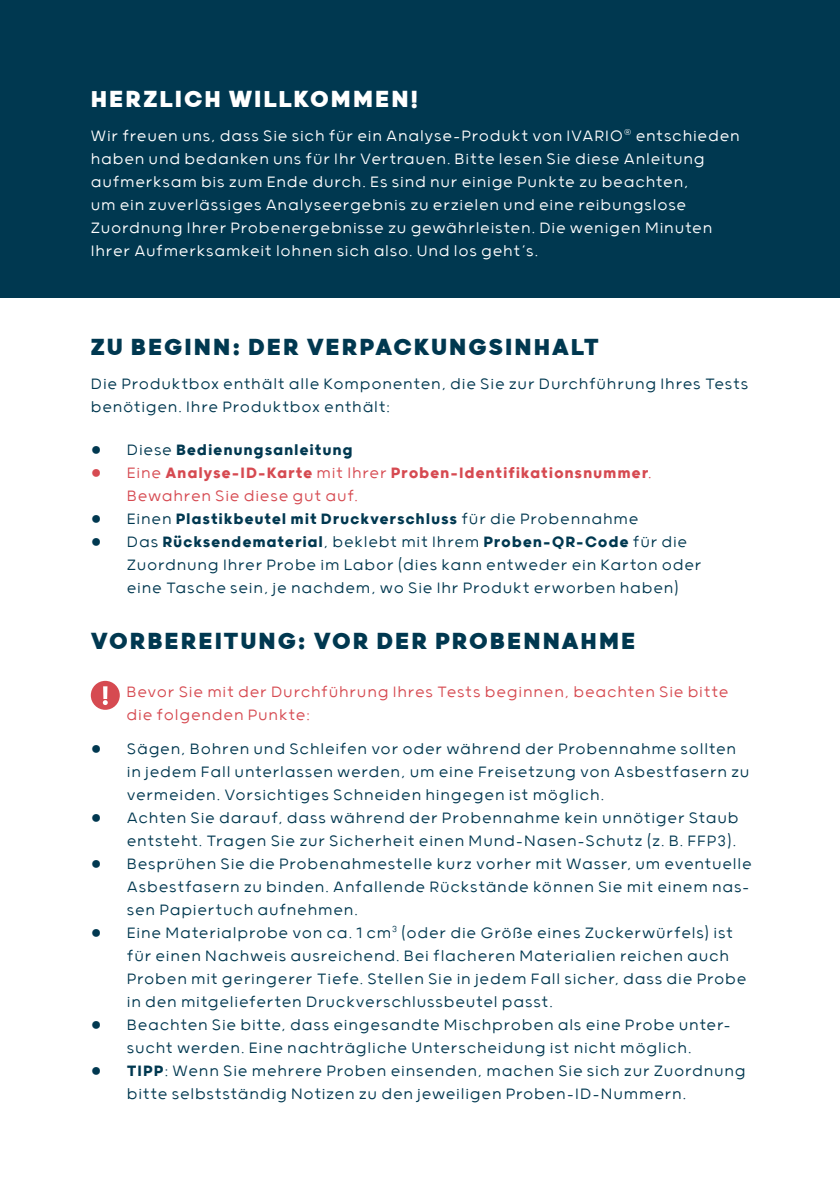
<style>
.page{position:relative;width:840px;height:1191px;background:#fff}
.page>*{position:absolute;margin:0;border:0;box-sizing:border-box;transform-origin:0 0}
.t1{font:900 28px "Grold";letter-spacing:.065em;color:#003850}
.t2{font:900 28px "Grold";letter-spacing:.07em;color:#fff}
.t3{font:300 18px/23px "Grold";letter-spacing:.04em;color:#003850}
.t4{font:300 18px/23px "Grold";letter-spacing:.04em;color:#fff}
.t5{font:700 18px/23px "Grold";letter-spacing:.045em;color:#d64a51}
.t6{font:300 18px/23px "Grold";letter-spacing:.04em;color:#d64a51}
.t7{font:700 18px "Grold";letter-spacing:.045em;color:#003850}
.s1{font-family:"Arial";font-weight:400}
.s2{font-weight:300}
.s3{font-weight:700}
</style>
<div class="page">
<div style="left:0;top:0;width:839px;height:297px;background:#003850"></div>
<svg style="left:91px;top:681px;width:29px;height:29px"></svg>
<h1 class="t2" style="left:91px;top:86px;width:329px">HERZLICH WILLKOMMEN!</h1>
<p class="t4" style="left:91px;top:124px;width:650px">Wir freuen uns, dass Sie sich für ein Analyse-Produkt von IVARIO<sup>®</sup> entschieden haben und bedanken uns für Ihr Vertrauen. Bitte lesen Sie diese Anleitung aufmerksam bis zum Ende durch. Es sind nur einige Punkte zu beachten,<br>um ein zuverlässiges Analyseergebnis zu erzielen und eine reibungslose Zuordnung Ihrer Probenergebnisse zu gewährleisten. Die wenigen Minuten Ihrer Aufmerksamkeit lohnen sich also. Und los geht‘s.</p>
<h1 class="t1" style="left:91px;top:334px;width:509px">ZU BEGINN: DER VERPACKUNGSINHALT</h1>
<p class="t3" style="left:91px;top:372px;width:658px">Die Produktbox enthält alle Komponenten, die Sie zur Durchführung Ihres Tests benötigen. Ihre Produktbox enthält:</p>
<p class="t7" style="left:91px;top:441px;width:263px"><span class="s1">●</span> <span class="s2">Diese</span> Bedienungsanleitung</p>
<p class="t5" style="left:127px;top:462px;width:526px;text-indent:-36px"><span class="s1">●</span> <span class="s2">Eine</span> Analyse-ID-Karte <span class="s2">mit Ihrer</span> Proben-Identifikationsnummer<span class="s2">.<br>Bewahren Sie diese gut auf.</span></p>
<p class="t7" style="left:91px;top:510px;width:549px"><span class="s1">●</span> <span class="s2">Einen</span> Plastikbeutel mit Druckverschluss <span class="s2">für die Probennahme</span></p>
<p class="t3" style="left:127px;top:531px;width:576px;text-indent:-36px"><span class="s1">●</span> Das <span class="s3">Rücksendematerial</span>, beklebt mit Ihrem <span class="s3">Proben-QR-Code</span> für die<br>Zuordnung Ihrer Probe im Labor (dies kann entweder ein Karton oder eine Tasche sein, je nachdem, wo Sie Ihr Produkt erworben haben)</p>
<h1 class="t1" style="left:91px;top:628px;width:545px">VORBEREITUNG: VOR DER PROBENNAHME</h1>
<p class="t6" style="left:126px;top:681px;width:603px">Bevor Sie mit der Durchführung Ihres Tests beginnen, beachten Sie bitte die folgenden Punkte:</p>
<p class="t3" style="left:127px;top:737px;width:624px;text-indent:-36px"><span class="s1">●</span> Sägen, Bohren und Schleifen vor oder während der Probennahme sollten in jedem Fall unterlassen werden, um eine Freisetzung von Asbestfasern zu vermeiden. Vorsichtiges Schneiden hingegen ist möglich.</p>
<p class="t3" style="left:91px;top:806px;width:649px;text-align:right"><span class="s1">●</span> Achten Sie darauf, dass während der Probennahme kein unnötiger Staub entsteht. Tragen Sie zur Sicherheit einen Mund-Nasen-Schutz (z. B. FFP3).</p>
<p class="t3" style="left:127px;top:852px;width:626px;text-indent:-36px"><span class="s1">●</span> Besprühen Sie die Probenahmestelle kurz vorher mit Wasser, um eventuelle<br>Asbestfasern zu binden. Anfallende Rückstände können Sie mit einem nas&shy;sen Papiertuch aufnehmen.</p>
<p class="t3" style="left:127px;top:921px;width:620px;text-indent:-36px"><span class="s1">●</span> Eine Materialprobe von ca. 1 cm<sup>3</sup> (oder die Größe eines Zuckerwürfels) ist für einen Nachweis ausreichend. Bei flacheren Materialien reichen auch Proben mit geringerer Tiefe. Stellen Sie in jedem Fall sicher, dass die Probe in den mitgelieferten Druckverschlussbeutel passt.</p>
<p class="t3" style="left:91px;top:1013px;width:641px;text-align:center"><span class="s1">●</span> Beachten Sie bitte, dass eingesandte Mischproben als eine Probe unter&shy;sucht werden. Eine nachträgliche Unterscheidung ist nicht möglich.</p>
<p class="t3" style="left:127px;top:1059px;width:620px;text-indent:-36px"><span class="s1">●</span> <span class="s3">TIPP</span>: Wenn Sie mehrere Proben einsenden, machen Sie sich zur Zuordnung bitte selbstständig Notizen zu den jeweiligen Proben-ID-Nummern.</p>
</div>
